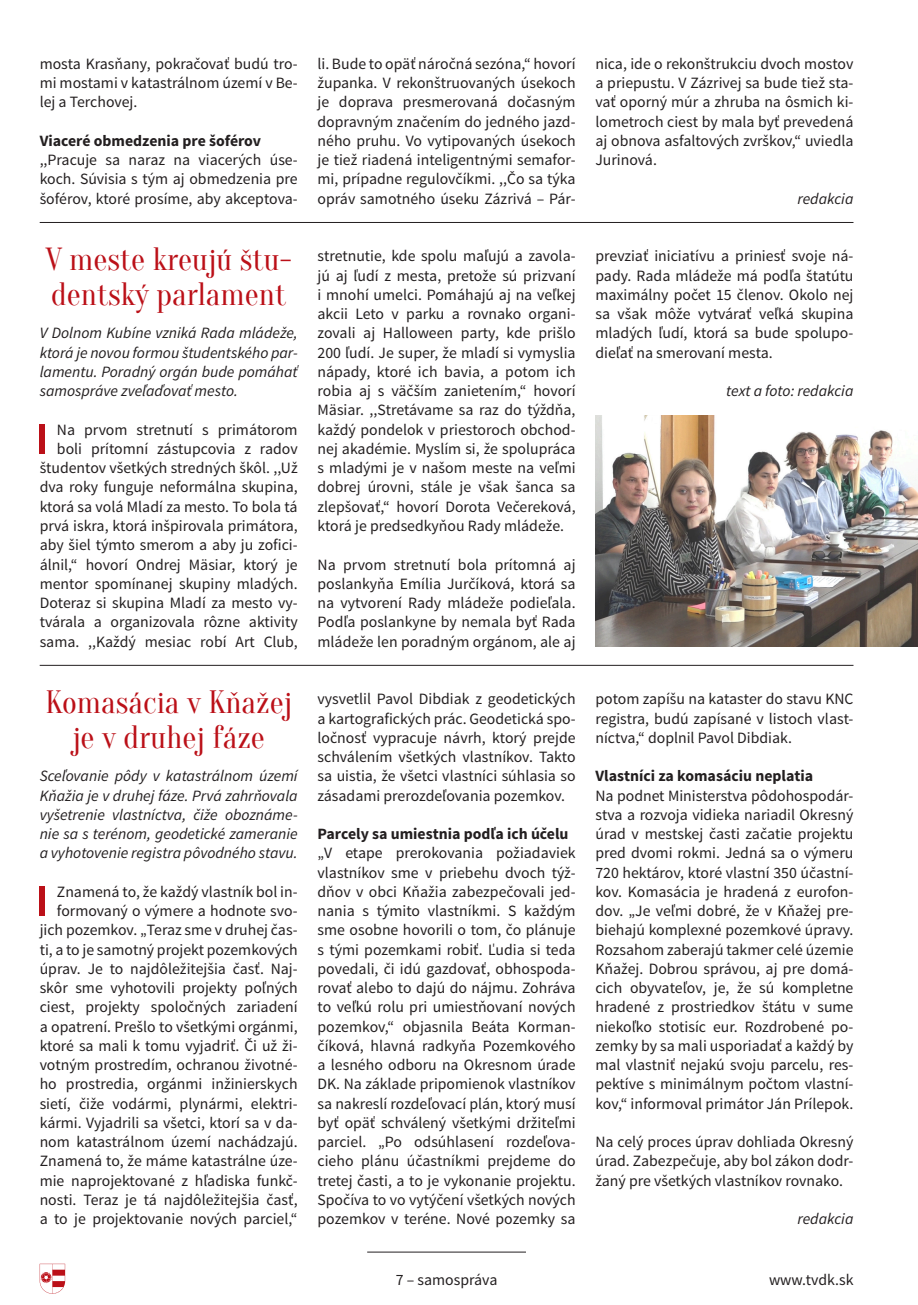
<style>
.page{position:relative;width:918px;height:1305px;background:#fff}
.page>*{position:absolute;margin:0;border:0;box-sizing:border-box;transform-origin:0 0}
.prvý_odstavec_s_inic{font:45.5px "Source Sans Pro";color:#bb1018;scale:1.4 1}
.malý_nadpis__červený{font:31.5px/35px "Oranienbaum";color:#bb1018}
.prvý_odstavec_s_inic-2{font:15.75px/19.2px "Source Sans Pro";color:#231f20;text-align:justify}
.malý_perex{font:italic 15.75px/19.2px "Source Sans Pro";color:#231f20;text-align:justify}
.podnadpis{font:700 15.75px "Source Sans Pro";color:#231f20}
.meno_autora__pokrač{font:italic 15.75px "Source Sans Pro";color:#231f20}
</style>
<div class="page">
<svg style="left:40px;top:1263px;width:25px;height:30px"></svg>
<hr style="left:367px;top:1251px;width:159px;height:1px;background:#231f20">
<hr style="left:40px;top:222px;width:813px;height:1px;background:#231f20">
<img style="left:595px;top:415px;width:323px;height:231px">
<hr style="left:40px;top:665px;width:813px;height:1px;background:#231f20">
<p class="prvý_odstavec_s_inic-2" style="left:40px;top:54px;width:259px">mosta Krasňany, pokračovať budú tro&shy;mi mostami v katastrálnom území v Be&shy;lej a Terchovej.</p>
<p class="podnadpis" style="left:40px;top:131px;width:223px">Viaceré obmedzenia pre šoférov</p>
<p class="prvý_odstavec_s_inic-2" style="left:40px;top:151px;width:259px">,,Pracuje sa naraz na viacerých úse&shy;koch. Súvisia s tým aj obmedzenia pre šoférov, ktoré prosíme, aby akceptova-</p>
<p class="malý_nadpis__červený" style="left:46px;top:243px;width:247px">V meste kreujú štu&shy;dentský parlament</p>
<p class="malý_perex" style="left:40px;top:324px;width:259px">V Dolnom Kubíne vzniká Rada mládeže, ktorá je novou formou študentského par&shy;lamentu. Poradný orgán bude pomáhať samospráve zveľaďovať mesto.</p>
<p class="prvý_odstavec_s_inic" style="left:34px;top:411px;width:13px">I</p>
<p class="prvý_odstavec_s_inic-2" style="left:40px;top:420px;width:259px;text-align:right">Na prvom stretnutí s primátorom boli prítomní zástupcovia z radov študentov všetkých stredných škôl. ,,Už dva roky funguje neformálna skupina, ktorá sa volá Mladí za mesto. To bola tá prvá iskra, ktorá inšpirovala primátora, aby šiel týmto smerom a aby ju zofici&shy;álnil,“ hovorí Ondrej Mäsiar, ktorý je mentor spomínanej skupiny mladých.<br>Doteraz si skupina Mladí za mesto vy&shy;tvárala a organizovala rôzne aktivity sama. ,,Každý mesiac robí Art Club,</p>
<p class="malý_nadpis__červený" style="left:45px;top:686px;width:248px;text-align:center">Komasácia v Kňažej je v druhej fáze</p>
<p class="malý_perex" style="left:40px;top:766px;width:259px">Sceľovanie pôdy v katastrálnom území Kňažia je v druhej fáze. Prvá zahrňovala vyšetrenie vlastníctva, čiže oboznáme&shy;nie sa s terénom, geodetické zameranie a vyhotovenie registra pôvodného stavu.</p>
<p class="prvý_odstavec_s_inic" style="left:34px;top:873px;width:13px">I</p>
<p class="prvý_odstavec_s_inic-2" style="left:40px;top:882px;width:259px;text-align:right">Znamená to, že každý vlastník bol in&shy;formovaný o výmere a hodnote svo&shy;jich pozemkov. „Teraz sme v druhej čas&shy;ti, a to je samotný projekt pozemkových úprav. Je to najdôležitejšia časť. Naj&shy;skôr sme vyhotovili projekty poľných ciest, projekty spoločných zariadení a opatrení. Prešlo to všetkými orgánmi, ktoré sa mali k tomu vyjadriť. Či už ži&shy;votným prostredím, ochranou životné&shy;ho prostredia, orgánmi inžinierskych sietí, čiže vodármi, plynármi, elektri&shy;kármi. Vyjadrili sa všetci, ktorí sa v da&shy;nom katastrálnom území nachádzajú.<br>Znamená to, že máme katastrálne úze&shy;mie naprojektované z hľadiska funkč&shy;nosti. Teraz je tá najdôležitejšia časť, a to je projektovanie nových parciel,“</p>
<p class="prvý_odstavec_s_inic-2" style="left:317px;top:54px;width:259px">li. Bude to opäť náročná sezóna,“ hovorí županka. V rekonštruovaných úsekoch je doprava presmerovaná dočasným dopravným značením do jedného jazd&shy;ného pruhu. Vo vytipovaných úsekoch je tiež riadená inteligentnými semafor&shy;mi, prípadne regulovčíkmi. ,,Čo sa týka opráv samotného úseku Zázrivá – Pár-</p>
<p class="prvý_odstavec_s_inic-2" style="left:595px;top:54px;width:259px">nica, ide o rekonštrukciu dvoch mostov a priepustu. V Zázrivej sa bude tiež sta&shy;vať oporný múr a zhruba na ôsmich ki&shy;lometroch ciest by mala byť prevedená aj obnova asfaltových zvrškov,“ uviedla Jurinová.</p>
<p class="meno_autora__pokrač" style="left:797px;top:189px;width:57px">redakcia</p>
<p class="prvý_odstavec_s_inic-2" style="left:317px;top:247px;width:259px">stretnutie, kde spolu maľujú a zavola&shy;jú aj ľudí z mesta, pretože sú prizvaní i mnohí umelci. Pomáhajú aj na veľkej akcii Leto v parku a rovnako organi&shy;zovali aj Halloween party, kde prišlo 200 ľudí. Je super, že mladí si vymyslia nápady, ktoré ich bavia, a potom ich robia aj s väčším zanietením,“ hovorí Mäsiar. ,,Stretávame sa raz do týždňa, každý pondelok v priestoroch obchod&shy;nej akadémie. Myslím si, že spolupráca s mladými je v našom meste na veľmi dobrej úrovni, stále je však šanca sa zlepšovať,“ hovorí Dorota Večereková, ktorá je predsedkyňou Rady mládeže.</p>
<p class="prvý_odstavec_s_inic-2" style="left:317px;top:555px;width:259px">Na prvom stretnutí bola prítomná aj poslankyňa Emília Jurčíková, ktorá sa na vytvorení Rady mládeže podieľala.<br>Podľa poslankyne by nemala byť Rada mládeže len poradným orgánom, ale aj</p>
<p class="prvý_odstavec_s_inic-2" style="left:317px;top:690px;width:259px">vysvetlil Pavol Dibdiak z geodetických a kartografických prác. Geodetická spo&shy;ločnosť vypracuje návrh, ktorý prejde schválením všetkých vlastníkov. Takto sa uistia, že všetci vlastníci súhlasia so zásadami prerozdeľovania pozemkov.</p>
<p class="podnadpis" style="left:317px;top:824px;width:252px">Parcely sa umiestnia podľa ich účelu</p>
<p class="prvý_odstavec_s_inic-2" style="left:317px;top:844px;width:259px">„V etape prerokovania požiadaviek vlastníkov sme v priebehu dvoch týž&shy;dňov v obci Kňažia zabezpečovali jed&shy;nania s týmito vlastníkmi. S každým sme osobne hovorili o tom, čo plánuje s tými pozemkami robiť. Ľudia si teda povedali, či idú gazdovať, obhospoda&shy;rovať alebo to dajú do nájmu. Zohráva to veľkú rolu pri umiestňovaní nových pozemkov,“ objasnila Beáta Korman&shy;číková, hlavná radkyňa Pozemkového a lesného odboru na Okresnom úrade DK. Na základe pripomienok vlastníkov sa nakreslí rozdeľovací plán, ktorý musí byť opäť schválený všetkými držiteľmi parciel. „Po odsúhlasení rozdeľova&shy;cieho plánu účastníkmi prejdeme do tretej časti, a to je vykonanie projektu.<br>Spočíva to vo vytýčení všetkých nových pozemkov v teréne. Nové pozemky sa</p>
<p class="prvý_odstavec_s_inic-2" style="left:595px;top:247px;width:259px">prevziať iniciatívu a priniesť svoje ná&shy;pady. Rada mládeže má podľa štatútu maximálny počet 15 členov. Okolo nej sa však môže vytvárať veľká skupina mladých ľudí, ktorá sa bude spolupo&shy;dieľať na smerovaní mesta.</p>
<p class="meno_autora__pokrač" style="left:726px;top:381px;width:129px">text a foto: redakcia</p>
<p class="prvý_odstavec_s_inic-2" style="left:595px;top:690px;width:259px">potom zapíšu na kataster do stavu KNC registra, budú zapísané v listoch vlast&shy;níctva,“ doplnil Pavol Dibdiak.</p>
<p class="podnadpis" style="left:595px;top:766px;width:219px">Vlastníci za komasáciu neplatia</p>
<p class="prvý_odstavec_s_inic-2" style="left:595px;top:786px;width:259px">Na podnet Ministerstva pôdohospodár&shy;stva a rozvoja vidieka nariadil Okresný úrad v mestskej časti začatie projektu pred dvomi rokmi. Jedná sa o výmeru 720 hektárov, ktoré vlastní 350 účastní&shy;kov. Komasácia je hradená z eurofon&shy;dov. „Je veľmi dobré, že v Kňažej pre&shy;biehajú komplexné pozemkové úpravy.<br>Rozsahom zaberajú takmer celé územie Kňažej. Dobrou správou, aj pre domá&shy;cich obyvateľov, je, že sú kompletne hradené z prostriedkov štátu v sume niekoľko stotisíc eur. Rozdrobené po&shy;zemky by sa mali usporiadať a každý by mal vlastniť nejakú svoju parcelu, res&shy;pektíve s minimálnym počtom vlastní&shy;kov,“ informoval primátor Ján Prílepok.</p>
<p class="prvý_odstavec_s_inic-2" style="left:595px;top:1132px;width:259px">Na celý proces úprav dohliada Okresný úrad. Zabezpečuje, aby bol zákon dodr&shy;žaný pre všetkých vlastníkov rovnako.</p>
<p class="meno_autora__pokrač" style="left:797px;top:1209px;width:57px">redakcia</p>
<p class="prvý_odstavec_s_inic-2" style="left:396px;top:1270px;width:103px">7 – samospráva</p>
<p class="prvý_odstavec_s_inic-2" style="left:769px;top:1270px;width:86px">www.tvdk.sk</p>
</div>
